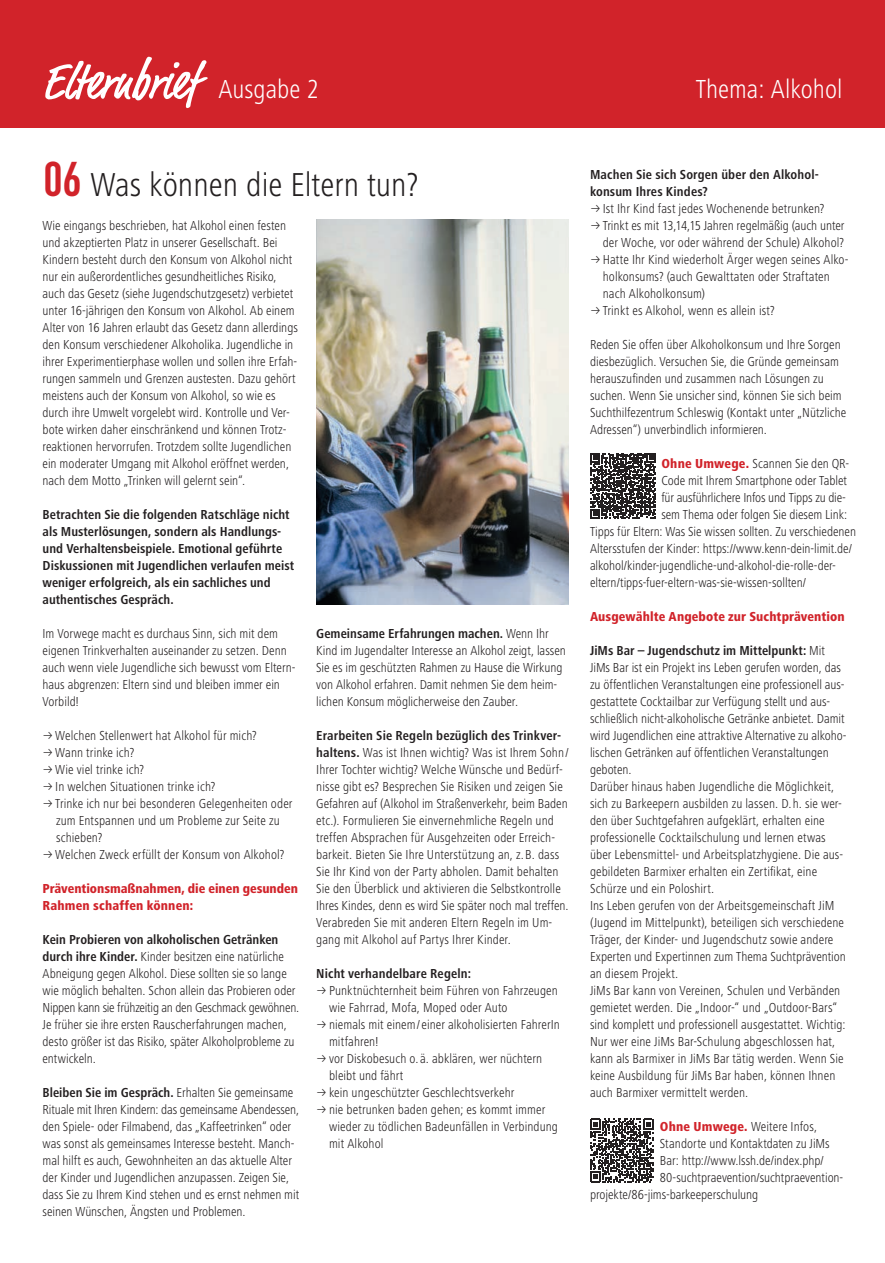
<style>
.page{position:relative;width:885px;height:1263px;background:#fff}
.page>*{position:absolute;margin:0;border:0;box-sizing:border-box;transform-origin:0 0}
.t1{font:500 condensed 51.3px "Market";color:#fff}
.t2{font:300 condensed 34.35px "Frutiger Next LT";color:#231f20}
.t3{font:300 condensed 27px "Frutiger Next LT";color:#fff}
.Subhead{font:300 condensed 13.5px/17px "Frutiger Next LT";color:#231f20}
.Fließtext{font:300 condensed 13.5px/17px "Frutiger Next LT";color:#231f20}
.Aufzählung{font:300 condensed 13.5px/17px "Frutiger Next LT";letter-spacing:.005em;color:#231f20}
.Fließtext-2{font:700 condensed 13.5px/17px "Frutiger Next LT";letter-spacing:.005em;color:#231f20}
.Subhead-2{font:800 condensed 13.5px/17px "Frutiger Next LT";letter-spacing:.005em;color:#d1232a}
.Subhead-3{font:700 condensed 13.5px/17px "Frutiger Next LT";letter-spacing:.01em;color:#231f20}
.s1{font-family:"DIN Cond";font-weight:700;font-stretch:normal;font-size:48px;color:#d1232a}
.s2{font-weight:700}
.s3{font-weight:800;color:#d1232a}
</style>
<div class="page">
<div style="left:0;top:0;width:884px;height:128px;background:#d1232a"></div>
<svg style="left:132px;top:57px;width:20px;height:43px"></svg>
<img style="left:316px;top:220px;width:252px;height:384px">
<svg style="left:590px;top:453px;width:66px;height:66px"></svg>
<svg style="left:590px;top:1118px;width:63px;height:64px"></svg>
<p class="t1" style="left:43px;top:51px;width:157px">Eltern rief</p>
<p class="t3" style="left:218px;top:75px;width:102px">Ausgabe 2</p>
<p class="t3" style="left:695px;top:75px;width:148px">Thema: Alkohol</p>
<p class="t2" style="left:44px;top:165px;width:376px"><span class="s1">06</span> Was können die Eltern tun?</p>
<p class="Fließtext" style="left:43px;top:217px;width:257px">Wie eingangs beschrieben, hat Alkohol einen festen und akzeptierten Platz in unserer Gesellschaft. Bei Kindern besteht durch den Konsum von Alkohol nicht nur ein außerordentliches gesundheitliches Risiko, auch das Gesetz (siehe Jugendschutzgesetz) verbietet unter 16-jährigen den Konsum von Alkohol. Ab einem Alter von 16 Jahren erlaubt das Gesetz dann allerdings den Konsum verschiedener Alkoholika. Jugendliche in ihrer Experimentierphase wollen und sollen ihre Erfah&shy;rungen sammeln und Grenzen austesten. Dazu gehört meistens auch der Konsum von Alkohol, so wie es durch ihre Umwelt vorgelebt wird. Kontrolle und Ver&shy;bote wirken daher einschränkend und können Trotz&shy;reaktionen hervorrufen. Trotzdem sollte Jugendlichen ein moderater Umgang mit Alkohol eröffnet werden, nach dem Motto „Trinken will gelernt sein“.</p>
<p class="Fließtext-2" style="left:43px;top:506px;width:253px">Betrachten Sie die folgenden Ratschläge nicht als Musterlösungen, sondern als Handlungs&shy;und Verhaltensbeispiele. Emotional geführte Diskussionen mit Jugendlichen verlaufen meist weniger erfolgreich, als ein sachliches und authentisches Gespräch.</p>
<p class="Fließtext" style="left:43px;top:625px;width:254px">Im Vorwege macht es durchaus Sinn, sich mit dem eigenen Trinkverhalten auseinander zu setzen. Denn auch wenn viele Jugendliche sich bewusst vom Eltern&shy;haus abgrenzen: Eltern sind und bleiben immer ein Vorbild!</p>
<p class="Aufzählung" style="left:55px;top:727px;width:203px">Welchen Stellenwert hat Alkohol für mich?</p>
<p class="Aufzählung" style="left:55px;top:744px;width:80px">Wann trinke ich?</p>
<p class="Aufzählung" style="left:55px;top:761px;width:90px">Wie viel trinke ich?</p>
<p class="Aufzählung" style="left:55px;top:778px;width:161px">In welchen Situationen trinke ich?</p>
<p class="Aufzählung" style="left:55px;top:795px;width:239px">Trinke ich nur bei besonderen Gelegenheiten oder zum Entspannen und um Probleme zur Seite zu schieben?</p>
<p class="Aufzählung" style="left:55px;top:846px;width:231px">Welchen Zweck erfüllt der Konsum von Alkohol?</p>
<p class="Subhead-2" style="left:43px;top:880px;width:257px">Präventionsmaßnahmen, die einen gesunden<br>Rahmen schaffen können:</p>
<p class="Subhead" style="left:43px;top:931px;width:258px"><span class="s2">Kein Probieren von alkoholischen Getränken durch ihre Kinder.</span> Kinder besitzen eine natürliche Abneigung gegen Alkohol. Diese sollten sie so lange wie möglich behalten. Schon allein das Probieren oder Nippen kann sie frühzeitig an den Geschmack gewöhnen.<br>Je früher sie ihre ersten Rauscherfahrungen machen, desto größer ist das Risiko, später Alkoholprobleme zu entwickeln.</p>
<p class="Subhead" style="left:43px;top:1084px;width:258px"><span class="s2">Bleiben Sie im Gespräch.</span> Erhalten Sie gemeinsame Rituale mit Ihren Kindern: das gemeinsame Abendessen, den Spiele- oder Filmabend, das „Kaffeetrinken“ oder was sonst als gemeinsames Interesse besteht. Manch&shy;mal hilft es auch, Gewohnheiten an das aktuelle Alter der Kinder und Jugendlichen anzupassen. Zeigen Sie, dass Sie zu Ihrem Kind stehen und es ernst nehmen mit seinen Wünschen, Ängsten und Problemen.</p>
<p class="Subhead" style="left:316px;top:625px;width:251px"><span class="s2">Gemeinsame Erfahrungen machen.</span> Wenn Ihr Kind im Jugendalter Interesse an Alkohol zeigt, lassen Sie es im geschützten Rahmen zu Hause die Wirkung von Alkohol erfahren. Damit nehmen Sie dem heim&shy;lichen Konsum möglicherweise den Zauber.</p>
<p class="Subhead" style="left:316px;top:727px;width:254px"><span class="s2">Erarbeiten Sie Regeln bezüglich des Trinkver&shy;haltens.</span> Was ist Ihnen wichtig? Was ist Ihrem Sohn/ Ihrer Tochter wichtig? Welche Wünsche und Bedürf&shy;nisse gibt es? Besprechen Sie Risiken und zeigen Sie Gefahren auf (Alkohol im Straßenverkehr, beim Baden etc.). Formulieren Sie einvernehmliche Regeln und treffen Absprachen für Ausgehzeiten oder Erreich&shy;barkeit. Bieten Sie Ihre Unterstützung an, z.B. dass Sie Ihr Kind von der Party abholen. Damit behalten Sie den Überblick und aktivieren die Selbstkontrolle Ihres Kindes, denn es wird Sie später noch mal treffen.<br>Verabreden Sie mit anderen Eltern Regeln im Um&shy;gang mit Alkohol auf Partys Ihrer Kinder.</p>
<p class="Subhead-3" style="left:316px;top:965px;width:156px">Nicht verhandelbare Regeln:</p>
<p class="Aufzählung" style="left:329px;top:982px;width:230px">Punktnüchternheit beim Führen von Fahrzeugen wie Fahrrad, Mofa, Moped oder Auto</p>
<p class="Aufzählung" style="left:329px;top:1016px;width:232px">niemals mit einem/einer alkoholisierten FahrerIn mitfahren!</p>
<p class="Aufzählung" style="left:329px;top:1050px;width:215px">vor Diskobesuch o.ä. abklären, wer nüchtern bleibt und fährt</p>
<p class="Aufzählung" style="left:329px;top:1084px;width:187px">kein ungeschützter Geschlechtsverkehr</p>
<p class="Aufzählung" style="left:329px;top:1101px;width:230px">nie betrunken baden gehen; es kommt immer wieder zu tödlichen Badeunfällen in Verbindung mit Alkohol</p>
<p class="Subhead-3" style="left:590px;top:166px;width:230px">Machen Sie sich Sorgen über den Alkohol&shy;konsum Ihres Kindes?</p>
<p class="Aufzählung" style="left:602px;top:200px;width:223px">Ist Ihr Kind fast jedes Wochenende betrunken?</p>
<p class="Aufzählung" style="left:602px;top:217px;width:243px">Trinkt es mit 13,14,15 Jahren regelmäßig (auch unter der Woche, vor oder während der Schule) Alkohol?</p>
<p class="Aufzählung" style="left:602px;top:251px;width:247px">Hatte Ihr Kind wiederholt Ärger wegen seines Alko&shy;holkonsums? (auch Gewalttaten oder Straftaten nach Alkoholkonsum)</p>
<p class="Aufzählung" style="left:602px;top:302px;width:173px">Trinkt es Alkohol, wenn es allein ist?</p>
<p class="Fließtext" style="left:590px;top:336px;width:258px">Reden Sie offen über Alkoholkonsum und Ihre Sorgen diesbezüglich. Versuchen Sie, die Gründe gemeinsam herauszufinden und zusammen nach Lösungen zu suchen. Wenn Sie unsicher sind, können Sie sich beim Suchthilfezentrum Schleswig (Kontakt unter „Nützliche Adressen“) unverbindlich informieren.</p>
<p class="Fließtext" style="left:661px;top:455px;width:189px"><span class="s3">Ohne Umwege.</span> Scannen Sie den QR-</p>
<p class="Fließtext" style="left:661px;top:472px;width:187px">Code mit Ihrem Smartphone oder Tablet</p>
<p class="Fließtext" style="left:661px;top:489px;width:186px">für ausführlichere Infos und Tipps zu die-</p>
<p class="Fließtext" style="left:661px;top:506px;width:187px">sem Thema oder folgen Sie diesem Link:</p>
<p class="Fließtext" style="left:590px;top:523px;width:267px">Tipps für Eltern: Was Sie wissen sollten. Zu verschiedenen</p>
<p class="Fließtext" style="left:590px;top:540px;width:264px">Altersstufen der Kinder: https://www.kenn-dein-limit.de/</p>
<p class="Fließtext" style="left:590px;top:557px;width:247px">alkohol/kinder-jugendliche-und-alkohol-die-rolle-der-</p>
<p class="Fließtext" style="left:590px;top:574px;width:217px">eltern/tipps-fuer-eltern-was-sie-wissen-sollten/</p>
<p class="Subhead-2" style="left:590px;top:608px;width:256px">Ausgewählte Angebote zur Suchtprävention</p>
<p class="Subhead" style="left:590px;top:642px;width:258px"><span class="s2">JiMs Bar – Jugendschutz im Mittelpunkt:</span> Mit JiMs Bar ist ein Projekt ins Leben gerufen worden, das zu öffentlichen Veranstaltungen eine professionell aus&shy;gestattete Cocktailbar zur Verfügung stellt und aus&shy;schließlich nicht-alkoholische Getränke anbietet. Damit wird Jugendlichen eine attraktive Alternative zu alkoho&shy;lischen Getränken auf öffentlichen Veranstaltungen geboten.</p>
<p class="Subhead" style="left:590px;top:778px;width:254px">Darüber hinaus haben Jugendliche die Möglichkeit, sich zu Barkeepern ausbilden zu lassen. D.h. sie wer&shy;den über Suchtgefahren aufgeklärt, erhalten eine professionelle Cocktailschulung und lernen etwas über Lebensmittel- und Arbeitsplatzhygiene. Die aus&shy;gebildeten Barmixer erhalten ein Zertifikat, eine Schürze und ein Poloshirt.</p>
<p class="Subhead" style="left:590px;top:897px;width:257px">Ins Leben gerufen von der Arbeitsgemeinschaft JiM (Jugend im Mittelpunkt), beteiligen sich verschiedene Träger, der Kinder- und Jugendschutz sowie andere Experten und Expertinnen zum Thema Suchtprävention an diesem Projekt.</p>
<p class="Subhead" style="left:590px;top:982px;width:257px">JiMs Bar kann von Vereinen, Schulen und Verbänden gemietet werden. Die „Indoor-“ und „Outdoor-Bars“ sind komplett und professionell ausgestattet. Wichtig:<br>Nur wer eine JiMs Bar-Schulung abgeschlossen hat, kann als Barmixer in JiMs Bar tätig werden. Wenn Sie keine Ausbildung für JiMs Bar haben, können Ihnen auch Barmixer vermittelt werden.</p>
<p class="Fließtext" style="left:659px;top:1118px;width:159px"><span class="s3">Ohne Umwege.</span> Weitere Infos,</p>
<p class="Fließtext" style="left:659px;top:1135px;width:171px">Standorte und Kontaktdaten zu JiMs</p>
<p class="Fließtext" style="left:659px;top:1152px;width:165px">Bar: http://www.lssh.de/index.php/</p>
<p class="Fließtext" style="left:659px;top:1169px;width:185px">80-suchtpraevention/suchtpraevention-</p>
<p class="Fließtext" style="left:590px;top:1186px;width:170px">projekte/86-jims-barkeeperschulung</p>
</div>
